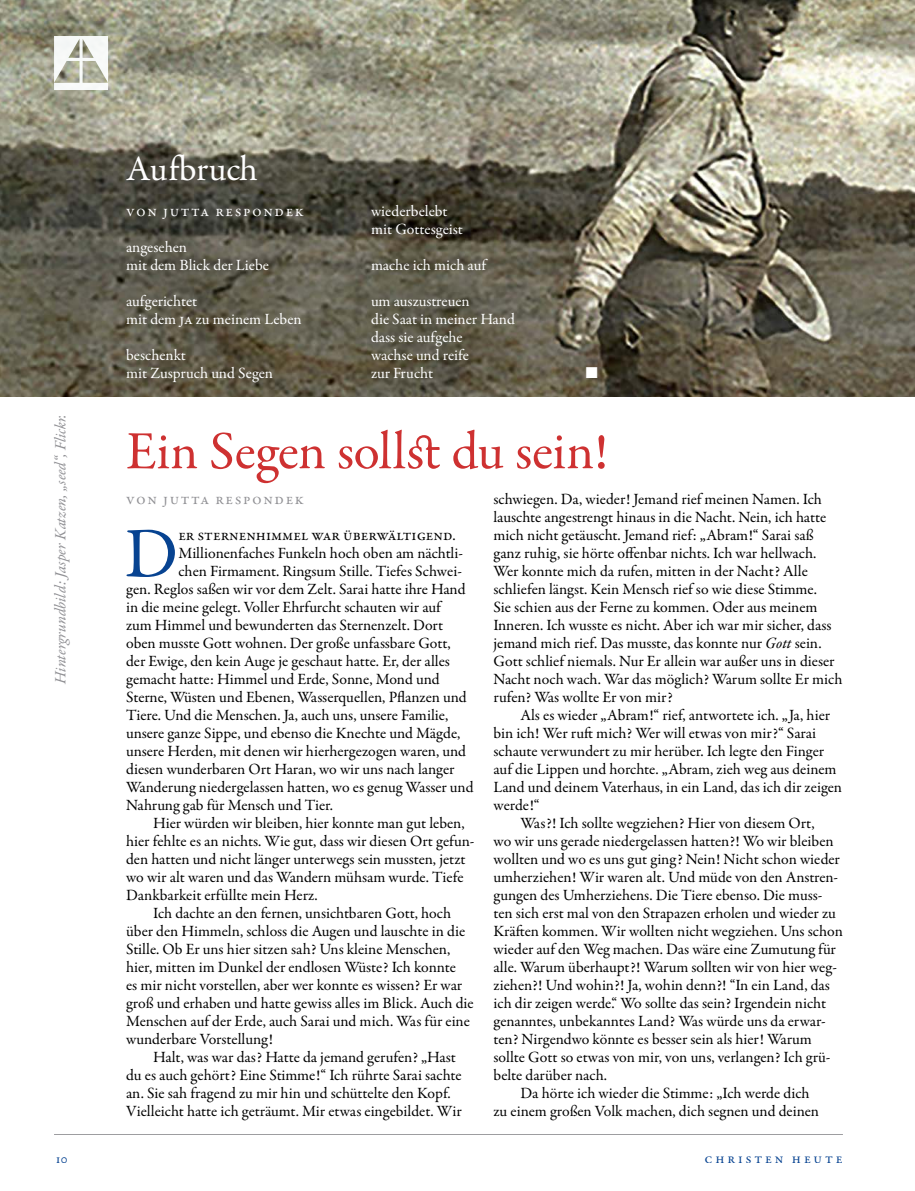
<style>
.page{position:relative;width:915px;height:1191px;background:#fff}
.page>*{position:absolute;margin:0;border:0;box-sizing:border-box;transform-origin:0 0}
.t1{font:71.25px "Garamond Premr Pro";color:#074391}
.t2{font:54px "Garamond Premr Pro";color:#ce3131}
.t3{font:36px "Garamond Premr Pro";color:#fff}
.t4{font:15.75px/18px "Garamond Premr Pro";letter-spacing:-.005em;color:#000}
.t5{font:15.75px/18px "Garamond Premr Pro";letter-spacing:.01em;color:#fff}
.t6{font:15.75px/18px "Garamond Premr Pro";letter-spacing:-.01em;color:#fff}
.t7{font:italic 15.75px "Garamond Premr Pro";color:#919195}
.t8{font:15.75px "Garamond Premr Pro";letter-spacing:-.025em;color:#000}
.t9{font:15.75px "Garamond Premr Pro";letter-spacing:.1em;color:#fff}
.t10{font:15.75px "Garamond Premr Pro";letter-spacing:.1em;color:#919195}
.t11{font:15.75px "Zapf Dingbats ITC";color:#fff}
.t12{font:14.25px "Garamond Premr Pro";letter-spacing:.2em;color:#074391}
.s1{font-style:italic}
</style>
<div class="page">
<img style="left:0;top:0;width:914px;height:396px">
<hr style="left:54px;top:1134px;width:788px;height:1px;background:#919195">
<svg style="left:54px;top:36px;width:54px;height:54px"></svg>
<p class="t7" style="left:51px;top:683px;width:271px;rotate:-90deg">Hintergrundbild: Jasper Katzen, „seed“, Flickr.</p>
<h3 class="t3" style="left:126px;top:147px;width:133px">Aufbruch</h3>
<p class="t9" style="left:126px;top:202px;width:178px">Von Jutta Respondek</p>
<p class="t5" style="left:126px;top:238px;width:144px">angesehen<br>mit dem Blick der Liebe</p>
<p class="t5" style="left:126px;top:292px;width:177px">aufgerichtet<br>mit dem JA zu meinem Leben</p>
<p class="t5" style="left:126px;top:346px;width:148px">beschenkt<br>mit Zuspruch und Segen</p>
<p class="t5" style="left:371px;top:202px;width:93px">wiederbelebt mit Gottesgeist</p>
<p class="t5" style="left:371px;top:256px;width:118px">mache ich mich auf</p>
<p class="t6" style="left:371px;top:292px;width:145px">um auszustreuen<br>die Saat in meiner Hand dass sie aufgehe<br>wachse und reife<br>zur Frucht</p>
<p class="t11" style="left:585px;top:365px;width:13px">■</p>
<h2 class="t2" style="left:126px;top:418px;width:483px">Ein Segen sollst du sein!</h2>
<p class="t10" style="left:126px;top:490px;width:178px">Von Jutta Respondek</p>
<h1 class="t1" style="left:124px;top:511px;width:55px">D</h1>
<p class="t4" style="left:178px;top:526px;width:279px">er Sternenhimmel war überwältigend.</p>
<p class="t4" style="left:493px;top:490px;width:350px">schwiegen. Da, wieder! Jemand rief meinen Namen. Ich lauschte angestrengt hinaus in die Nacht. Nein, ich hatte mich nicht getäuscht. Jemand rief: „Abram!“ Sarai saß ganz ruhig, sie hörte offenbar nichts. Ich war hellwach.<br>Wer konnte mich da rufen, mitten in der Nacht? Alle schliefen längst. Kein Mensch rief so wie diese Stimme.<br>Sie schien aus der Ferne zu kommen. Oder aus meinem Inneren. Ich wusste es nicht. Aber ich war mir sicher, dass jemand mich rief. Das musste, das konnte nur <span class="s1">Gott</span> sein.<br>Gott schlief niemals. Nur Er allein war außer uns in dieser Nacht noch wach. War das möglich? Warum sollte Er mich rufen? Was wollte Er von mir?</p>
<p class="t4" style="left:520px;top:706px;width:311px">Als es wieder „Abram!“ rief, antwortete ich. „Ja, hier</p>
<p class="t4" style="left:493px;top:724px;width:324px">bin ich! Wer ruft mich? Wer will etwas von mir?“ Sarai</p>
<p class="t4" style="left:493px;top:742px;width:332px">schaute verwundert zu mir herüber. Ich legte den Finger</p>
<p class="t4" style="left:493px;top:760px;width:344px">auf die Lippen und horchte. „Abram, zieh weg aus deinem</p>
<p class="t4" style="left:493px;top:778px;width:350px">Land und deinem Vaterhaus, in ein Land, das ich dir zeigen</p>
<p class="t4" style="left:493px;top:796px;width:48px">werde!“</p>
<p class="t4" style="left:520px;top:814px;width:295px">Was?! Ich sollte wegziehen? Hier von diesem Ort,</p>
<p class="t4" style="left:493px;top:832px;width:341px">wo wir uns gerade niedergelassen hatten?! Wo wir bleiben</p>
<p class="t4" style="left:493px;top:850px;width:348px">wollten und wo es uns gut ging? Nein! Nicht schon wieder</p>
<p class="t4" style="left:493px;top:868px;width:346px">umherziehen! Wir waren alt. Und müde von den Anstren-</p>
<p class="t4" style="left:493px;top:886px;width:330px">gungen des Umherziehens. Die Tiere ebenso. Die muss-</p>
<p class="t4" style="left:493px;top:904px;width:344px">ten sich erst mal von den Strapazen erholen und wieder zu</p>
<p class="t4" style="left:493px;top:922px;width:351px">Kräften kommen. Wir wollten nicht wegziehen. Uns schon</p>
<p class="t4" style="left:493px;top:940px;width:344px">wieder auf den Weg machen. Das wäre eine Zumutung für</p>
<p class="t4" style="left:493px;top:958px;width:345px">alle. Warum überhaupt?! Warum sollten wir von hier weg-</p>
<p class="t4" style="left:493px;top:976px;width:338px">ziehen?! Und wohin?! Ja, wohin denn?! “In ein Land, das</p>
<p class="t4" style="left:493px;top:994px;width:334px">ich dir zeigen werde.“ Wo sollte das sein? Irgendein nicht</p>
<p class="t4" style="left:493px;top:1012px;width:334px">genanntes, unbekanntes Land? Was würde uns da erwar-</p>
<p class="t4" style="left:493px;top:1030px;width:319px">ten? Nirgendwo könnte es besser sein als hier! Warum</p>
<p class="t4" style="left:493px;top:1048px;width:338px">sollte Gott so etwas von mir, von uns, verlangen? Ich grü-</p>
<p class="t4" style="left:493px;top:1066px;width:115px">belte darüber nach.</p>
<p class="t4" style="left:520px;top:1084px;width:290px">Da hörte ich wieder die Stimme: „Ich werde dich</p>
<p class="t4" style="left:493px;top:1102px;width:327px">zu einem großen Volk machen, dich segnen und deinen</p>
<p class="t4" style="left:178px;top:544px;width:286px">Millionenfaches Funkeln hoch oben am nächtli-</p>
<p class="t4" style="left:178px;top:562px;width:285px">chen Firmament. Ringsum Stille. Tiefes Schwei-</p>
<p class="t4" style="left:126px;top:580px;width:341px">gen. Reglos saßen wir vor dem Zelt. Sarai hatte ihre Hand</p>
<p class="t4" style="left:126px;top:598px;width:318px">in die meine gelegt. Voller Ehrfurcht schauten wir auf</p>
<p class="t4" style="left:126px;top:616px;width:318px">zum Himmel und bewunderten das Sternenzelt. Dort</p>
<p class="t4" style="left:126px;top:634px;width:326px">oben musste Gott wohnen. Der große unfassbare Gott,</p>
<p class="t4" style="left:126px;top:652px;width:325px">der Ewige, den kein Auge je geschaut hatte. Er, der alles</p>
<p class="t4" style="left:126px;top:670px;width:315px">gemacht hatte: Himmel und Erde, Sonne, Mond und</p>
<p class="t4" style="left:126px;top:688px;width:342px">Sterne, Wüsten und Ebenen, Wasserquellen, Pflanzen und</p>
<p class="t4" style="left:126px;top:706px;width:323px">Tiere. Und die Menschen. Ja, auch uns, unsere Familie,</p>
<p class="t4" style="left:126px;top:724px;width:336px">unsere ganze Sippe, und ebenso die Knechte und Mägde,</p>
<p class="t4" style="left:126px;top:742px;width:341px">unsere Herden, mit denen wir hierhergezogen waren, und</p>
<p class="t4" style="left:126px;top:760px;width:330px">diesen wunderbaren Ort Haran, wo wir uns nach langer</p>
<p class="t4" style="left:126px;top:778px;width:349px">Wanderung niedergelassen hatten, wo es genug Wasser und</p>
<p class="t4" style="left:126px;top:796px;width:208px">Nahrung gab für Mensch und Tier.</p>
<p class="t4" style="left:153px;top:814px;width:313px">Hier würden wir bleiben, hier konnte man gut leben,</p>
<p class="t4" style="left:126px;top:832px;width:349px">hier fehlte es an nichts. Wie gut, dass wir diesen Ort gefun-</p>
<p class="t4" style="left:126px;top:850px;width:341px">den hatten und nicht länger unterwegs sein mussten, jetzt</p>
<p class="t4" style="left:126px;top:868px;width:339px">wo wir alt waren und das Wandern mühsam wurde. Tiefe</p>
<p class="t4" style="left:126px;top:886px;width:193px">Dankbarkeit erfüllte mein Herz.</p>
<p class="t4" style="left:153px;top:904px;width:299px">Ich dachte an den fernen, unsichtbaren Gott, hoch</p>
<p class="t4" style="left:126px;top:922px;width:340px">über den Himmeln, schloss die Augen und lauschte in die</p>
<p class="t4" style="left:126px;top:940px;width:325px">Stille. Ob Er uns hier sitzen sah? Uns kleine Menschen,</p>
<p class="t4" style="left:126px;top:958px;width:331px">hier, mitten im Dunkel der endlosen Wüste? Ich konnte</p>
<p class="t4" style="left:126px;top:976px;width:337px">es mir nicht vorstellen, aber wer konnte es wissen? Er war</p>
<p class="t4" style="left:126px;top:994px;width:349px">groß und erhaben und hatte gewiss alles im Blick. Auch die</p>
<p class="t4" style="left:126px;top:1012px;width:345px">Menschen auf der Erde, auch Sarai und mich. Was für eine</p>
<p class="t4" style="left:126px;top:1030px;width:148px">wunderbare Vorstellung!</p>
<p class="t8" style="left:153px;top:1048px;width:304px">Halt, was war das? Hatte da jemand gerufen? „Hast</p>
<p class="t4" style="left:126px;top:1066px;width:337px">du es auch gehört? Eine Stimme!“ Ich rührte Sarai sachte</p>
<p class="t4" style="left:126px;top:1084px;width:326px">an. Sie sah fragend zu mir hin und schüttelte den Kopf.</p>
<p class="t4" style="left:126px;top:1102px;width:337px">Vielleicht hatte ich geträumt. Mir etwas eingebildet. Wir</p>
<p class="t12" style="left:54px;top:1149px;width:15px">10</p>
<p class="t12" style="left:704px;top:1149px;width:140px">Christen heute</p>
</div>
